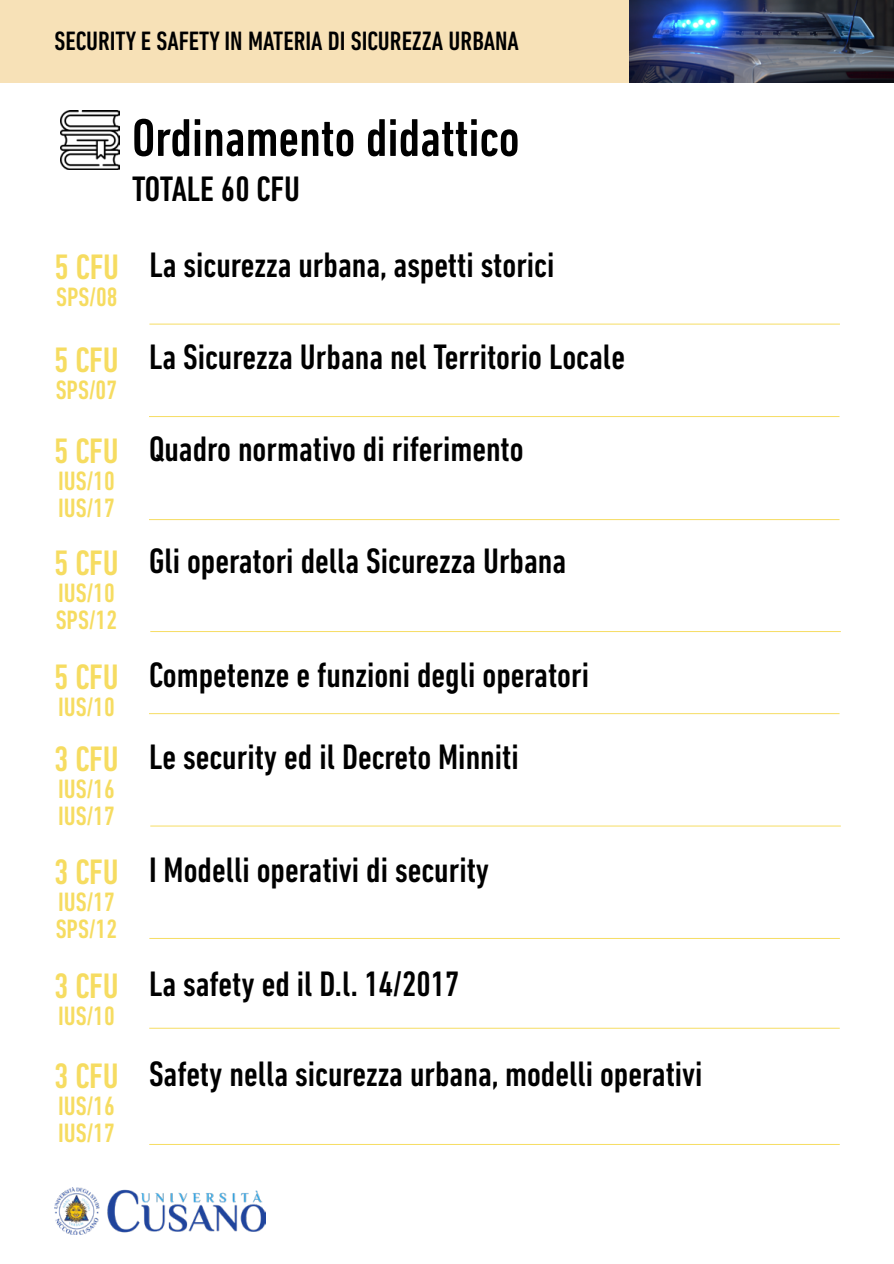
<style>
.page{position:relative;width:894px;height:1264px;background:#fff}
.page>*{position:absolute;margin:0;border:0;box-sizing:border-box;transform-origin:0 0}
.t1{font:500 condensed 54px "DIN Next LT Pro";color:#000}
.t2{font:500 condensed 36px "DIN Next LT Pro";color:#000}
.t3{font:500 condensed 36px "DIN Next LT Pro";color:#f6dc61}
.t4{font:500 condensed 27px "DIN Next LT Pro";color:#f6dc61}
.t5{font:500 condensed 27px "DIN Next LT Pro";color:#000}
</style>
<div class="page">
<img style="left:54px;top:1187px;width:211px;height:47px">
<div style="left:0;top:0;width:893px;height:83px;background:#f7e1b7"></div>
<img style="left:60px;top:111px;width:59px;height:58px">
<hr style="left:149px;top:324px;width:690px;height:1px;background:#f6dd63">
<hr style="left:149px;top:416px;width:690px;height:1px;background:#f6dd63">
<hr style="left:149px;top:519px;width:690px;height:1px;background:#f6dd63">
<hr style="left:150px;top:631px;width:690px;height:1px;background:#f6dd63">
<hr style="left:149px;top:713px;width:690px;height:1px;background:#f6dd63">
<hr style="left:150px;top:825px;width:690px;height:1px;background:#f6dd63">
<hr style="left:149px;top:938px;width:690px;height:1px;background:#f6dd63">
<hr style="left:149px;top:1027px;width:690px;height:1px;background:#f6dd63">
<hr style="left:149px;top:1143px;width:690px;height:1px;background:#f6dd63">
<img style="left:630px;top:0;width:263px;height:83px">
<p class="t5" style="left:54px;top:25px;width:466px">SECURITY E SAFETY IN MATERIA DI SICUREZZA URBANA</p>
<p class="t1" style="left:132px;top:107px;width:389px">Ordinamento didattico</p>
<p class="t2" style="left:132px;top:168px;width:169px">TOTALE 60 CFU</p>
<p class="t3" style="left:54px;top:246px;width:66px">5 CFU</p>
<p class="t4" style="left:56px;top:282px;width:63px">SPS/08</p>
<p class="t2" style="left:149px;top:244px;width:406px">La sicurezza urbana, aspetti storici</p>
<p class="t3" style="left:54px;top:339px;width:66px">5 CFU</p>
<p class="t2" style="left:149px;top:337px;width:477px">La Sicurezza Urbana nel Territorio Locale</p>
<p class="t4" style="left:56px;top:374px;width:63px">SPS/07</p>
<p class="t3" style="left:54px;top:430px;width:66px">5 CFU</p>
<p class="t2" style="left:149px;top:428px;width:376px">Quadro normativo di riferimento</p>
<p class="t4" style="left:58px;top:466px;width:58px">IUS/10</p>
<p class="t4" style="left:58px;top:493px;width:58px">IUS/17</p>
<p class="t3" style="left:54px;top:542px;width:66px">5 CFU</p>
<p class="t2" style="left:149px;top:540px;width:418px">Gli operatori della Sicurezza Urbana</p>
<p class="t4" style="left:58px;top:578px;width:58px">IUS/10</p>
<p class="t4" style="left:56px;top:605px;width:63px">SPS/12</p>
<p class="t3" style="left:54px;top:656px;width:66px">5 CFU</p>
<p class="t2" style="left:149px;top:654px;width:441px">Competenze e funzioni degli operatori</p>
<p class="t4" style="left:58px;top:692px;width:58px">IUS/10</p>
<p class="t3" style="left:54px;top:738px;width:66px">3 CFU</p>
<p class="t2" style="left:149px;top:736px;width:371px">Le security ed il Decreto Minniti</p>
<p class="t4" style="left:58px;top:774px;width:58px">IUS/16</p>
<p class="t4" style="left:58px;top:801px;width:58px">IUS/17</p>
<p class="t3" style="left:54px;top:851px;width:66px">3 CFU</p>
<p class="t2" style="left:149px;top:849px;width:341px">I Modelli operativi di security</p>
<p class="t4" style="left:58px;top:886px;width:58px">IUS/17</p>
<p class="t4" style="left:56px;top:913px;width:63px">SPS/12</p>
<p class="t3" style="left:54px;top:965px;width:66px">3 CFU</p>
<p class="t2" style="left:149px;top:963px;width:312px">La safety ed il D.l. 14/2017</p>
<p class="t4" style="left:58px;top:1000px;width:58px">IUS/10</p>
<p class="t3" style="left:54px;top:1055px;width:66px">3 CFU</p>
<p class="t2" style="left:149px;top:1053px;width:555px">Safety nella sicurezza urbana, modelli operativi</p>
<p class="t4" style="left:58px;top:1090px;width:58px">IUS/16</p>
<p class="t4" style="left:58px;top:1117px;width:58px">IUS/17</p>
</div>
